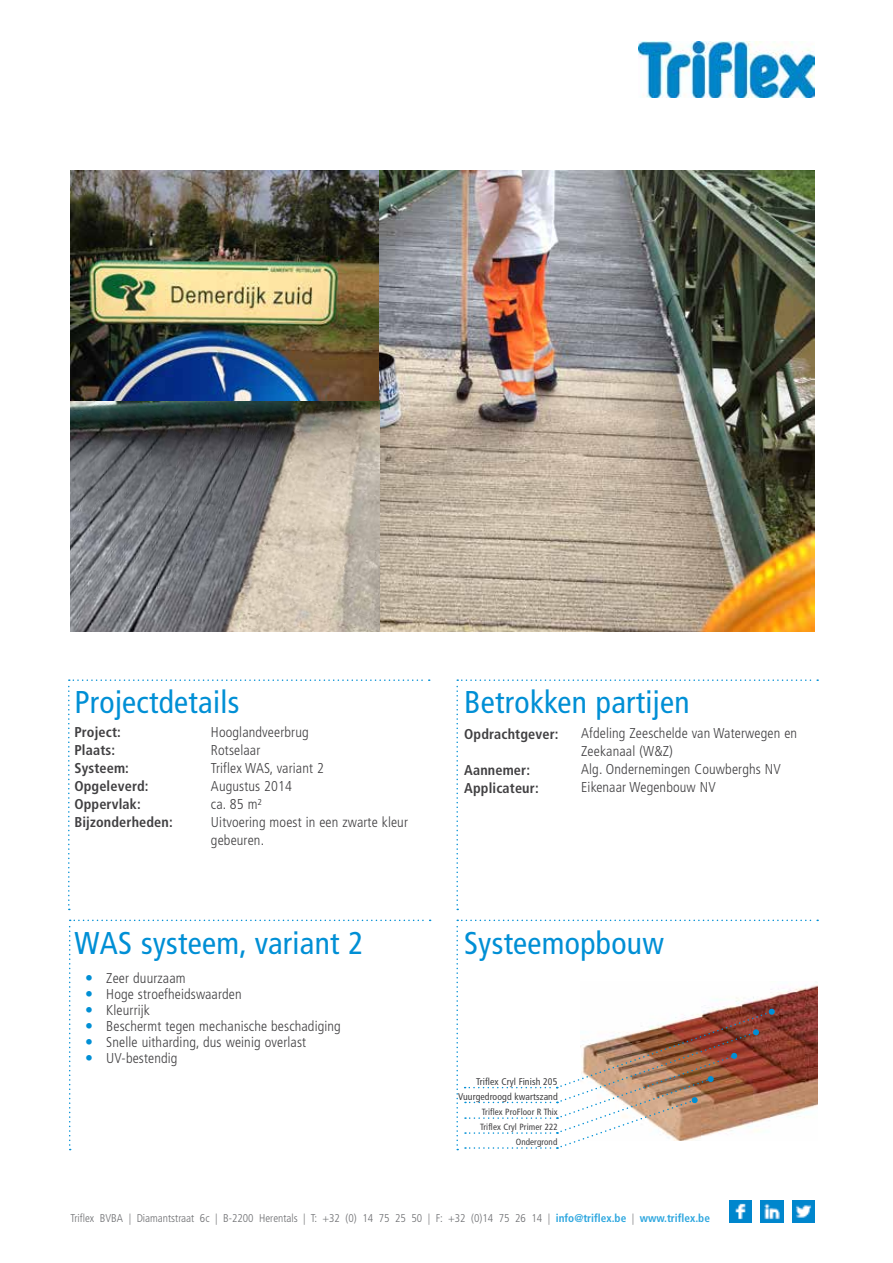
<style>
.page{position:relative;width:893px;height:1263px;background:#fff}
.page>*{position:absolute;margin:0;border:0;box-sizing:border-box;transform-origin:0 0}
.t1{font:condensed 31.5px "Frutiger LT Pro";letter-spacing:.01em;color:#008fd5}
.t2{font:300 condensed 14.25px/18px "Frutiger LT Pro";letter-spacing:.01em;color:#414042}
.t3{font:700 condensed 14.25px/18px "Frutiger LT Pro";letter-spacing:.01em;color:#414042}
.t4{font:300 condensed 11.25px "Frutiger LT Std";color:#6d6e71}
.t5{font:condensed 9.75px "Frutiger LT Pro";letter-spacing:.01em;color:#414042}
.t6{font:condensed 9px "Frutiger LT Pro";letter-spacing:.01em;color:#414042}
.s1{font-family:"Frutiger LT Std"}
.s2{font-weight:700;color:#2ea7df}
</style>
<div class="page">
<img style="left:730px;top:1200px;width:22px;height:22px">
<img style="left:761px;top:1200px;width:22px;height:22px">
<img style="left:792px;top:1200px;width:23px;height:22px">
<svg style="left:68px;top:679px;width:362px;height:231px"></svg>
<svg style="left:456px;top:679px;width:362px;height:231px"></svg>
<img style="left:638px;top:41px;width:177px;height:56px">
<img style="left:70px;top:170px;width:745px;height:461px">
<svg style="left:456px;top:919px;width:362px;height:231px"></svg>
<svg style="left:69px;top:919px;width:362px;height:231px"></svg>
<h1 class="t1" style="left:74px;top:684px;width:166px">Projectdetails</h1>
<p class="t3" style="left:74px;top:723px;width:100px">Project:<br>Plaats:<br>Systeem:<br>Opgeleverd:<br>Oppervlak:<br>Bijzonderheden:</p>
<p class="t2" style="left:211px;top:724px;width:199px">Hooglandveerbrug<br>Rotselaar<br>Triflex WAS, variant 2<br>Augustus 2014<br>ca. 85 m<span class="s1">²<br></span>Uitvoering moest in een zwarte kleur gebeuren.</p>
<h1 class="t1" style="left:74px;top:925px;width:291px">WAS systeem, variant 2</h1>
<p class="t2" style="left:106px;top:971px;width:236px;line-height:15.9px">Zeer duurzaam<br>Hoge stroefheidswaarden<br>Kleurrijk<br>Beschermt tegen mechanische beschadiging<br>Snelle uitharding, dus weinig overlast<br>UV-bestendig</p>
<h1 class="t1" style="left:464px;top:684px;width:227px">Betrokken partijen</h1>
<p class="t3" style="left:464px;top:725px;width:96px">Opdrachtgever:</p>
<p class="t3" style="left:464px;top:761px;width:76px">Aannemer:<br>Applicateur:</p>
<p class="t2" style="left:581px;top:724px;width:218px">Afdeling Zeeschelde van Waterwegen en<br>Zeekanaal (W&amp;Z)<br>Alg. Ondernemingen Couwberghs NV<br>Eikenaar Wegenbouw NV</p>
<h1 class="t1" style="left:464px;top:925px;width:201px">Systeemopbouw</h1>
<p class="t5" style="left:476px;top:1076px;width:83px">Triflex Cryl Finish 205</p>
<p class="t5" style="left:458px;top:1091px;width:101px">Vuurgedroogd kwartszand</p>
<p class="t6" style="left:482px;top:1107px;width:77px">Triflex ProFloor R Thix</p>
<p class="t6" style="left:480px;top:1122px;width:79px">Triflex Cryl Primer 222</p>
<p class="t6" style="left:516px;top:1136px;width:43px">Ondergrond</p>
<p class="t4" style="left:70px;top:1211px;width:641px">Triflex BVBA | Diamantstraat 6c | B-2200 Herentals | T: +32 (0) 14 75 25 50 | F: +32 (0)14 75 26 14 | <span class="s2">info@triflex.be</span> | <span class="s2">www.triflex.be</span></p>
</div>
